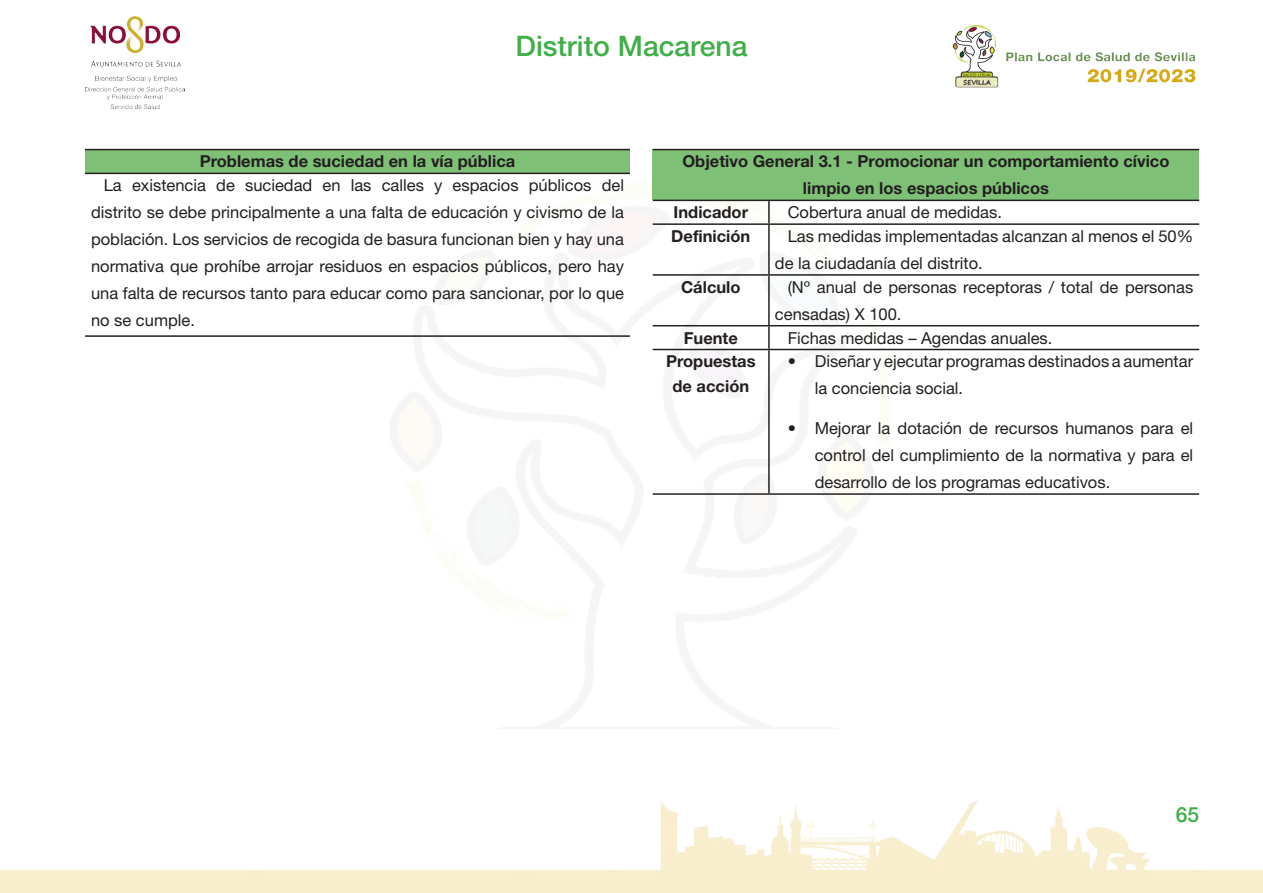
<style>
.page{position:relative;width:1263px;height:893px;background:#fff}
.page>*{position:absolute;margin:0;border:0;box-sizing:border-box;transform-origin:0 0}
.t1{font:500 28.35px "Helvetica Neue LT Std";color:#40ae49}
.t2{font:500 21px "Helvetica Neue LT Std";color:#40ae49}
.t3{font:16.5px/27px "Helvetica Neue LT Std";color:#231f20}
.t4{font:700 16.5px/27px "Helvetica Neue LT Std";color:#231f20;text-align:center}
</style>
<div class="page">
<img style="left:0;top:800px;width:1263px;height:93px">
<div style="left:722px;top:871px;width:424px;height:22px;background:#f8eecd"></div>
<img style="left:953px;top:24px;width:243px;height:64px">
<img style="left:85px;top:16px;width:100px;height:92px">
<div style="left:653px;top:150px;width:546px;height:50px;background:#7fc077"></div>
<hr style="left:653px;top:149px;width:116px;height:1px;background:#231f20">
<hr style="left:769px;top:149px;width:430px;height:1px;background:#231f20">
<hr style="left:653px;top:200px;width:116px;height:1px;background:#231f20">
<hr style="left:768px;top:201px;width:2px;height:22px;background:#231f20">
<hr style="left:769px;top:200px;width:430px;height:1px;background:#231f20">
<hr style="left:653px;top:223px;width:116px;height:2px;background:#231f20">
<hr style="left:768px;top:225px;width:2px;height:49px;background:#231f20">
<hr style="left:769px;top:223px;width:430px;height:2px;background:#231f20">
<hr style="left:653px;top:274px;width:116px;height:2px;background:#231f20">
<hr style="left:768px;top:276px;width:2px;height:49px;background:#231f20">
<hr style="left:769px;top:274px;width:430px;height:2px;background:#231f20">
<hr style="left:653px;top:325px;width:116px;height:1px;background:#231f20">
<hr style="left:768px;top:326px;width:2px;height:23px;background:#231f20">
<hr style="left:769px;top:325px;width:430px;height:1px;background:#231f20">
<hr style="left:653px;top:349px;width:116px;height:1px;background:#231f20">
<hr style="left:653px;top:493px;width:116px;height:2px;background:#231f20">
<hr style="left:768px;top:350px;width:2px;height:143px;background:#231f20">
<hr style="left:769px;top:349px;width:430px;height:1px;background:#231f20">
<hr style="left:769px;top:493px;width:430px;height:2px;background:#231f20">
<div style="left:85px;top:150px;width:545px;height:23px;background:#7fc077"></div>
<hr style="left:85px;top:149px;width:545px;height:1px;background:#231f20">
<hr style="left:85px;top:173px;width:545px;height:1px;background:#231f20">
<hr style="left:85px;top:335px;width:545px;height:2px;background:#231f20">
<h1 class="t1" style="left:516px;top:29px;width:233px">Distrito Macarena</h1>
<p class="t4" style="left:200px;top:148px;width:317px">Problemas de suciedad en la vía pública</p>
<p class="t3" style="left:91px;top:172px;width:534px;text-align:justify;text-indent:13px">La existencia de suciedad en las calles y espacios públicos del distrito se debe principalmente a una falta de educación y civismo de la población. Los servicios de recogida de basura funcionan bien y hay una normativa que prohíbe arrojar residuos en espacios públicos, pero hay una falta de recursos tanto para educar como para sancionar, por lo que no se cumple.</p>
<p class="t4" style="left:682px;top:148px;width:488px">Objetivo General 3.1 - Promocionar un comportamiento cívico limpio en los espacios públicos</p>
<p class="t4" style="left:674px;top:198px;width:76px">Indicador</p>
<p class="t3" style="left:788px;top:199px;width:216px">Cobertura anual de medidas.</p>
<p class="t4" style="left:671px;top:222px;width:81px">Definición</p>
<p class="t3" style="left:775px;top:222px;width:420px;text-indent:13px">Las medidas implementadas alcanzan al menos el 50% de la ciudadanía del distrito.</p>
<p class="t4" style="left:681px;top:273px;width:61px">Cálculo</p>
<p class="t3" style="left:775px;top:273px;width:420px;text-indent:13px">(Nº anual de personas receptoras / total de personas censadas) X 100.</p>
<p class="t4" style="left:684px;top:324px;width:56px">Fuente</p>
<p class="t3" style="left:788px;top:324px;width:266px">Fichas medidas – Agendas anuales.</p>
<p class="t4" style="left:666px;top:349px;width:91px;line-height:24.8px">Propuestas de acción</p>
<p class="t3" style="left:815px;top:348px;width:380px;text-indent:-27px">• Diseñar y ejecutar programas destinados a aumentar la conciencia social.</p>
<p class="t3" style="left:815px;top:414px;width:380px;text-align:justify;text-indent:-27px">• Mejorar la dotación de recursos humanos para el control del cumplimiento de la normativa y para el desarrollo de los programas educativos.</p>
<p class="t2" style="left:1176px;top:802px;width:25px">65</p>
</div>
